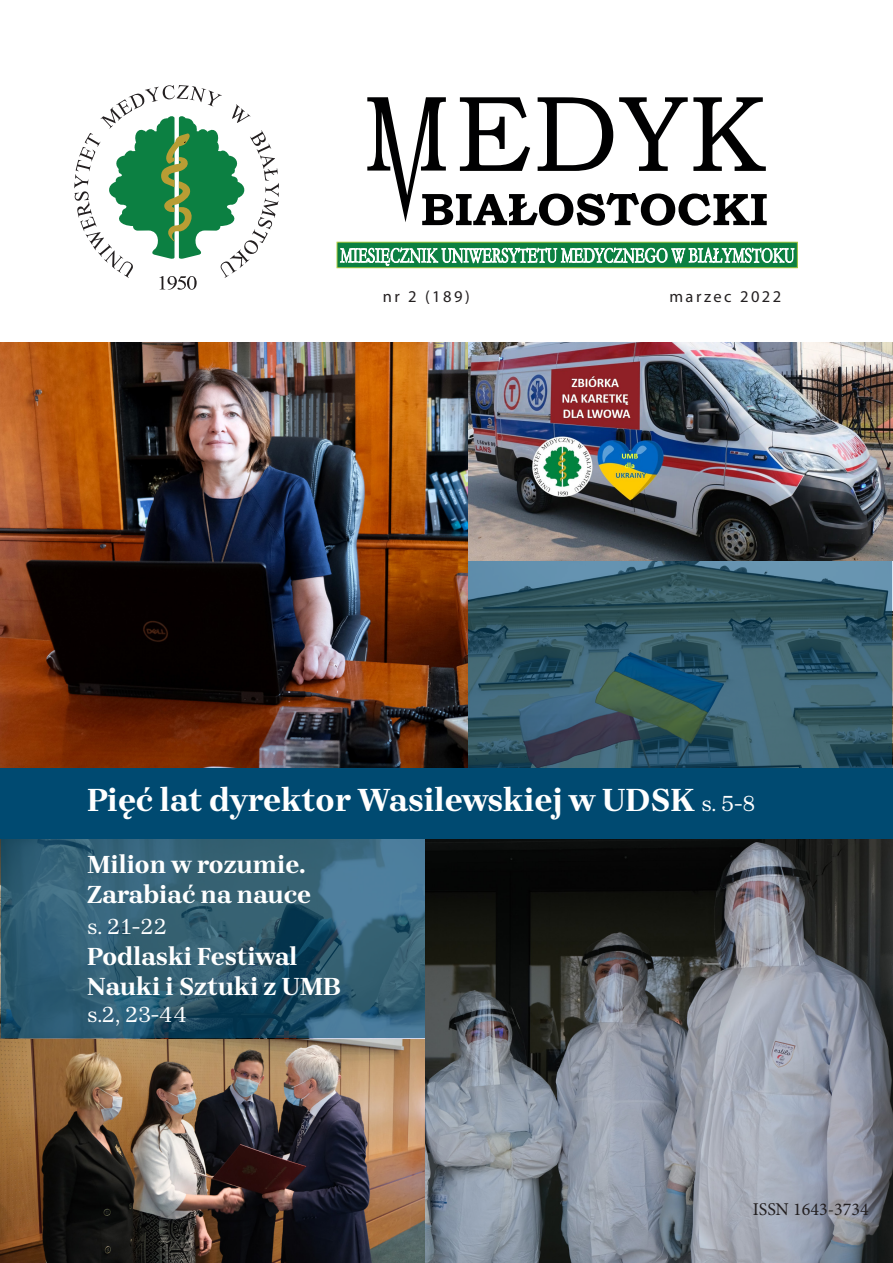
<style>
.page{position:relative;width:893px;height:1263px;background:#fff}
.page>*{position:absolute;margin:0;border:0;box-sizing:border-box;transform-origin:0 0}
.NAGŁÓWEK{font:33px "Brygada 1918";color:#fff}
.NAGŁÓWEK-2{font:25.5px "Brygada 1918";color:#fff}
.NAGŁÓWEK-3{font:22.5px "Brygada 1918";color:#fff}
.t1{font:18px "Minion Pro";color:#231f20}
.t2{font:16.5px "Myriad Pro";letter-spacing:.15em;color:#231f20}
.s1{font-size:22.5px}
</style>
<div class="page">
<div style="left:337px;top:242px;width:460px;height:26px;background:#0c8042"></div>
<div style="left:337px;top:242px;width:460px;height:26px;border:1px solid #adc842"></div>
<svg style="left:340px;top:247px;width:454px;height:22px"></svg>
<svg style="left:367px;top:97px;width:400px;height:129px"></svg>
<svg style="left:74px;top:85px;width:205px;height:205px"></svg>
<img style="left:0;top:342px;width:893px;height:425px">
<img style="left:0;top:839px;width:893px;height:424px">
<div style="left:0;top:768px;width:893px;height:71px;background:#004a71"></div>
<svg style="left:1px;top:839px;width:423px;height:199px;background:#305e74"></svg>
<svg style="left:468px;top:561px;width:424px;height:206px;background:#375d6b"></svg>
<p class="t2" style="left:383px;top:286px;width:89px">nr 2 (189)</p>
<p class="t2" style="left:669px;top:286px;width:113px">marzec 2022</p>
<p class="NAGŁÓWEK" style="left:87px;top:777px;width:669px">Pięć lat dyrektor Wasilewskiej w UDSK <span class="s1">s. 5-8</span></p>
<p class="NAGŁÓWEK-2" style="left:87px;top:846px;width:220px">Milion w rozumie.</p>
<p class="NAGŁÓWEK-2" style="left:87px;top:876px;width:225px">Zarabiać na nauce</p>
<p class="NAGŁÓWEK-3" style="left:87px;top:910px;width:82px">s. 21-22</p>
<p class="NAGŁÓWEK-2" style="left:87px;top:938px;width:212px">Podlaski Festiwal</p>
<p class="NAGŁÓWEK-2" style="left:87px;top:968px;width:255px">Nauki i Sztuki z UMB</p>
<p class="NAGŁÓWEK-3" style="left:87px;top:998px;width:102px">s.2, 23-44</p>
<p class="t1" style="left:753px;top:1197px;width:117px">ISSN 1643-3734</p>
</div>
